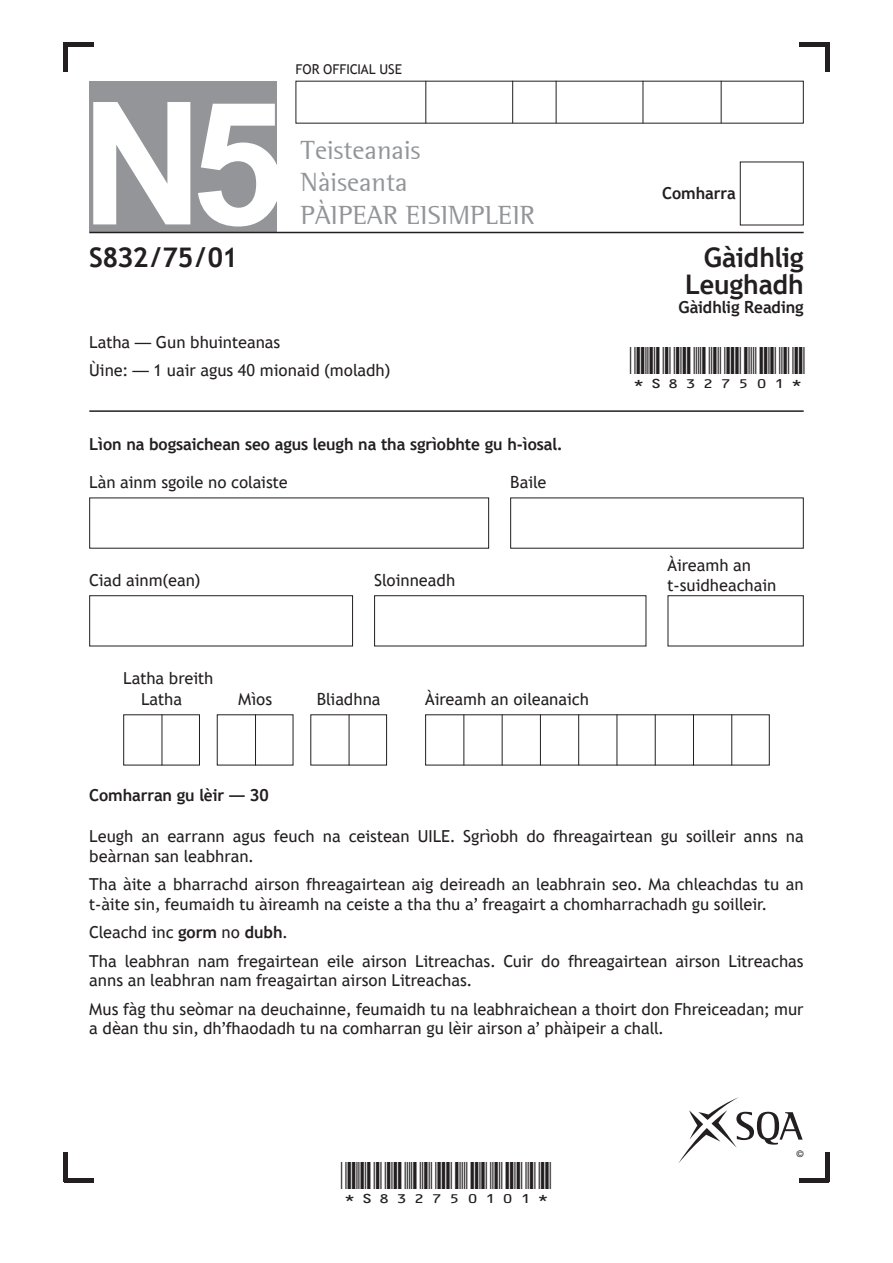
<style>
.page{position:relative;width:893px;height:1263px;background:#fff}
.page>*{position:absolute;margin:0;border:0;box-sizing:border-box;transform-origin:0 0}
.t1{font:700 171px "Arial";color:#fff}
.t2{font:27px/32.4px "Rotis Semi Serif";color:#939598}
.t3{font:700 27px/27px "Trebuchet 2010";color:#231f20;text-align:right}
.t4{font:18px "BC39 Short HR";color:#231f20;scale:1.25 1}
.t5{font:16.5px/19.8px "Trebuchet 2010";color:#231f20}
.t6{font:700 16.5px "Trebuchet 2010";color:#231f20}
.t7{font:13.5px "Trebuchet 2010";color:#231f20}
.t8{font:9px "Helvetica";color:#231f20}
.s1{font-weight:700}
</style>
<div class="page">
<hr style="left:64px;top:43px;width:4px;height:29px;background:#231f20">
<hr style="left:825px;top:43px;width:4px;height:29px;background:#231f20">
<hr style="left:64px;top:1152px;width:4px;height:30px;background:#231f20">
<hr style="left:825px;top:1152px;width:4px;height:30px;background:#231f20">
<hr style="left:64px;top:43px;width:30px;height:4px;background:#231f20">
<hr style="left:799px;top:43px;width:30px;height:4px;background:#231f20">
<hr style="left:799px;top:1178px;width:30px;height:4px;background:#231f20">
<hr style="left:64px;top:1178px;width:30px;height:4px;background:#231f20">
<div style="left:89px;top:81px;width:187px;height:151px;background:#939598"></div>
<hr style="left:425px;top:81px;width:1px;height:42px;background:#231f20">
<hr style="left:512px;top:81px;width:1px;height:42px;background:#231f20">
<hr style="left:556px;top:81px;width:1px;height:42px;background:#231f20">
<hr style="left:643px;top:81px;width:1px;height:42px;background:#231f20">
<hr style="left:721px;top:81px;width:1px;height:42px;background:#231f20">
<hr style="left:89px;top:232px;width:715px;height:1px;background:#231f20">
<hr style="left:89px;top:410px;width:715px;height:2px;background:#231f20">
<div style="left:740px;top:162px;width:64px;height:63px;border:1px solid #231f20"></div>
<div style="left:668px;top:595px;width:136px;height:51px;border:1px solid #231f20"></div>
<svg style="left:678px;top:1097px;width:125px;height:66px"></svg>
<div style="left:89px;top:595px;width:264px;height:51px;border:1px solid #231f20"></div>
<div style="left:374px;top:595px;width:272px;height:51px;border:1px solid #231f20"></div>
<hr style="left:463px;top:714px;width:1px;height:51px;background:#231f20">
<hr style="left:502px;top:714px;width:1px;height:51px;background:#231f20">
<hr style="left:540px;top:714px;width:1px;height:51px;background:#231f20">
<hr style="left:578px;top:714px;width:1px;height:51px;background:#231f20">
<hr style="left:617px;top:714px;width:1px;height:51px;background:#231f20">
<hr style="left:655px;top:714px;width:1px;height:51px;background:#231f20">
<hr style="left:693px;top:714px;width:1px;height:51px;background:#231f20">
<hr style="left:731px;top:714px;width:1px;height:51px;background:#231f20">
<div style="left:123px;top:714px;width:77px;height:51px;border:1px solid #231f20"></div>
<hr style="left:162px;top:714px;width:1px;height:51px;background:#231f20">
<hr style="left:255px;top:714px;width:1px;height:51px;background:#231f20">
<hr style="left:349px;top:714px;width:1px;height:51px;background:#231f20">
<h1 class="t1" style="left:81px;top:50px;width:206px">N5</h1>
<h2 class="t3" style="left:89px;top:243px;width:150px">S832/75/01</h2>
<p class="t7" style="left:296px;top:60px;width:108px">FOR OFFICIAL USE</p>
<h2 class="t2" style="left:301px;top:133px;width:236px">Teisteanais<br>Nàiseanta<br>PÀIPEAR EISIMPLEIR</h2>
<p class="t5" style="left:89px;top:328px;width:303px;line-height:28.3px">Latha — Gun bhuinteanas<br>Ùine: — 1 uair agus 40 mionaid (moladh)</p>
<p class="t6" style="left:89px;top:434px;width:475px">Lìon na bogsaichean seo agus leugh na tha sgrìobhte gu h-ìosal.</p>
<p class="t5" style="left:89px;top:472px;width:200px">Làn ainm sgoile no colaiste</p>
<p class="t5" style="left:89px;top:570px;width:113px">Ciad ainm(ean)</p>
<p class="t5" style="left:374px;top:570px;width:83px">Sloinneadh</p>
<p class="t5" style="left:510px;top:472px;width:38px">Baile</p>
<p class="t5" style="left:141px;top:667px;width:74px;line-height:21.3px;text-indent:-18px">Latha breith<br>Latha</p>
<p class="t5" style="left:238px;top:689px;width:36px">Mìos</p>
<p class="t5" style="left:317px;top:689px;width:65px">Bliadhna</p>
<p class="t5" style="left:425px;top:689px;width:165px">Àireamh an oileanaich</p>
<p class="t6" style="left:662px;top:183px;width:75px">Comharra</p>
<h2 class="t3" style="left:685px;top:243px;width:120px">Gàidhlig<br>Leughadh</h2>
<p class="t6" style="left:678px;top:297px;width:127px">Gàidhlig Reading</p>
<p class="t4" style="left:630px;top:357px;width:142px">*S8327501*</p>
<p class="t5" style="left:668px;top:555px;width:110px">Àireamh an t-suidheachain</p>
<p class="t6" style="left:89px;top:785px;width:181px">Comharran gu lèir — 30</p>
<p class="t5" style="left:89px;top:826px;width:716px">Leugh an earrann agus feuch na ceistean UILE. Sgrìobh do fhreagairtean gu soilleir anns na beàrnan san leabhran.</p>
<p class="t5" style="left:89px;top:874px;width:716px">Tha àite a bharrachd airson fhreagairtean aig deireadh an leabhrain seo. Ma chleachdas tu an t-àite sin, feumaidh tu àireamh na ceiste a tha thu a’ freagairt a chomharrachadh gu soilleir.</p>
<p class="t5" style="left:89px;top:918px;width:716px;line-height:28.3px">Cleachd inc <span class="s1">gorm</span> no <span class="s1">dubh</span>.<br>Tha leabhran nam fregairtean eile airson Litreachas. Cuir do fhreagairtean airson Litreachas</p>
<p class="t5" style="left:89px;top:966px;width:716px;line-height:28.3px">anns an leabhran nam freagairtan airson Litreachas.<br>Mus fàg thu seòmar na deuchainne, feumaidh tu na leabhraichean a thoirt don Fhreiceadan; mur</p>
<p class="t5" style="left:89px;top:1018px;width:576px">a dèan thu sin, dh’fhaodadh tu na comharran gu lèir airson a’ phàipeir a chall.</p>
<p class="t4" style="left:341px;top:1172px;width:170px">*S832750101*</p>
<p class="t8" style="left:797px;top:1149px;width:8px">©</p>
</div>
